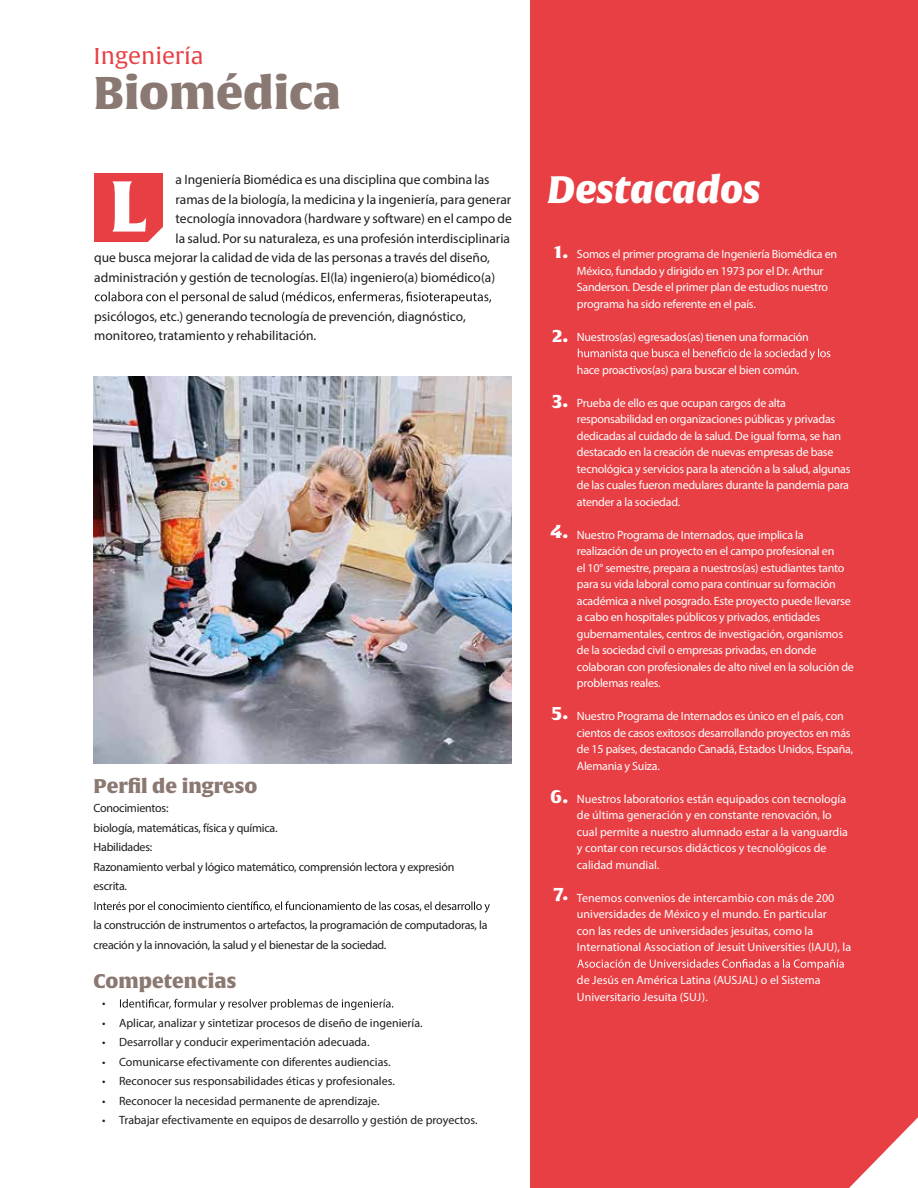
<style>
.page{position:relative;width:918px;height:1188px;background:#fff}
.page>*{position:absolute;margin:0;border:0;box-sizing:border-box;transform-origin:0 0}
.t1{font:70.5px "Alverata Bl";color:#fff}
.t2{font:45px "Alverata Bl";color:#8a7872}
.t3{font:italic 37.5px "Alverata Bl";color:#fff}
.t4{font:22.5px "Alverata";color:#e83f44}
.t5{font:19.5px "Alverata Bl";color:#8a7871}
.t6{font:18px "Alverata Bl";color:#fff}
.t7{font:13.5px/19.5px "Myriad Pro";color:#1d1d1b}
.t8{font:12px/16.5px "Myriad Pro";letter-spacing:-.02em;color:#fff}
.t9{font:12px/19.5px "Myriad Pro";letter-spacing:-.005em;color:#1d1d1b}
.t10{font:12px/16.5px "Myriad Pro";color:#fff}
</style>
<div class="page">
<svg style="left:95px;top:291px;width:396px;height:13px"></svg>
<svg style="left:94px;top:901px;width:396px;height:12px"></svg>
<svg style="left:120px;top:999px;width:273px;height:11px"></svg>
<div style="left:94px;top:173px;width:69px;height:69px;background:#e83f44"></div>
<svg style="left:148px;top:227px;width:15px;height:15px"></svg>
<div style="left:530px;top:0;width:388px;height:1188px;background:#e83f44"></div>
<svg style="left:849px;top:1117px;width:69px;height:71px"></svg>
<svg style="left:578px;top:348px;width:252px;height:12px"></svg>
<svg style="left:577px;top:959px;width:267px;height:11px"></svg>
<img style="left:94px;top:376px;width:418px;height:387px">
<h3 class="t4" style="left:94px;top:43px;width:112px">Ingeniería</h3>
<h2 class="t2" style="left:94px;top:64px;width:249px">Biomédica</h2>
<p class="t7" style="left:176px;top:170px;width:316px">a Ingeniería Biomédica es una disciplina que combina las</p>
<p class="t7" style="left:176px;top:189px;width:337px">ramas de la biología, la medicina y la ingeniería, para generar</p>
<p class="t7" style="left:176px;top:209px;width:338px">tecnología innovadora (hardware y software) en el campo de</p>
<p class="t7" style="left:176px;top:228px;width:336px">la salud. Por su naturaleza, es una profesión interdisciplinaria</p>
<p class="t7" style="left:94px;top:248px;width:397px">que busca mejorar la calidad de vida de las personas a través del diseño,</p>
<p class="t7" style="left:94px;top:267px;width:402px">administración y gestión de tecnologías. El(la) ingeniero(a) biomédico(a)</p>
<p class="t7" style="left:94px;top:306px;width:373px">psicólogos, etc.) generando tecnología de prevención, diagnóstico, monitoreo, tratamiento y rehabilitación.</p>
<h1 class="t1" style="left:109px;top:162px;width:40px">L</h1>
<h3 class="t5" style="left:94px;top:774px;width:165px">Perfil de ingreso</h3>
<p class="t9" style="left:94px;top:799px;width:363px">Conocimientos:<br>biología, matemáticas, física y química.<br>Habilidades:<br>Razonamiento verbal y lógico matemático, comprensión lectora y expresión escrita.</p>
<p class="t9" style="left:94px;top:916px;width:396px">la construcción de instrumentos o artefactos, la programación de computadoras, la creación y la innovación, la salud y el bienestar de la sociedad.</p>
<h3 class="t5" style="left:94px;top:969px;width:144px">Competencias</h3>
<p class="t9" style="left:102px;top:994px;width:5px">•</p>
<p class="t9" style="left:102px;top:1013px;width:322px">• Aplicar, analizar y sintetizar procesos de diseño de ingeniería.</p>
<p class="t9" style="left:102px;top:1033px;width:269px">• Desarrollar y conducir experimentación adecuada.</p>
<p class="t9" style="left:102px;top:1052px;width:290px">• Comunicarse efectivamente con diferentes audiencias.</p>
<p class="t9" style="left:102px;top:1072px;width:294px">• Reconocer sus responsabilidades éticas y profesionales.</p>
<p class="t9" style="left:102px;top:1091px;width:279px">• Reconocer la necesidad permanente de aprendizaje.</p>
<p class="t9" style="left:102px;top:1111px;width:377px">• Trabajar efectivamente en equipos de desarrollo y gestión de proyectos.</p>
<h3 class="t3" style="left:548px;top:165px;width:214px">Destacados</h3>
<h3 class="t6" style="left:554px;top:240px;width:16px">1.</h3>
<h3 class="t6" style="left:552px;top:324px;width:17px">2.</h3>
<h3 class="t6" style="left:552px;top:389px;width:18px">3.</h3>
<h3 class="t6" style="left:550px;top:520px;width:20px">4.</h3>
<h3 class="t6" style="left:552px;top:701px;width:18px">5.</h3>
<h3 class="t6" style="left:550px;top:785px;width:20px">6.</h3>
<h3 class="t6" style="left:554px;top:882px;width:16px">7.</h3>
<p class="t8" style="left:577px;top:246px;width:262px">Somos el primer programa de Ingeniería Biomédica en México, fundado y dirigido en 1973 por el Dr. Arthur Sanderson. Desde el primer plan de estudios nuestro programa ha sido referente en el país.</p>
<p class="t8" style="left:577px;top:328px;width:233px">Nuestros(as) egresados(as) tienen una formación</p>
<p class="t8" style="left:577px;top:361px;width:224px">hace proactivos(as) para buscar el bien común.</p>
<p class="t8" style="left:577px;top:394px;width:275px">Prueba de ello es que ocupan cargos de alta responsabilidad en organizaciones públicas y privadas dedicadas al cuidado de la salud. De igual forma, se han destacado en la creación de nuevas empresas de base tecnológica y servicios para la atención a la salud, algunas de las cuales fueron medulares durante la pandemia para atender a la sociedad.</p>
<p class="t8" style="left:577px;top:526px;width:279px">Nuestro Programa de Internados, que implica la realización de un proyecto en el campo profesional en<br>el 10° semestre, prepara a nuestros(as) estudiantes tanto para su vida laboral como para continuar su formación académica a nivel posgrado. Este proyecto puede llevarse a cabo en hospitales públicos y privados, entidades gubernamentales, centros de investigación, organismos de la sociedad civil o empresas privadas, en donde colaboran con profesionales de alto nivel en la solución de problemas reales.</p>
<p class="t8" style="left:577px;top:708px;width:278px">Nuestro Programa de Internados es único en el país, con cientos de casos exitosos desarrollando proyectos en más de 15 países, destacando Canadá, Estados Unidos, España, Alemania y Suiza.</p>
<p class="t10" style="left:577px;top:790px;width:272px">Nuestros laboratorios están equipados con tecnología de última generación y en constante renovación, lo cual permite a nuestro alumnado estar a la vanguardia y contar con recursos didácticos y tecnológicos de calidad mundial.</p>
<p class="t10" style="left:577px;top:889px;width:276px">Tenemos convenios de intercambio con más de 200 universidades de México y el mundo. En particular<br>con las redes de universidades jesuitas, como la International Association of Jesuit Universities (IAJU), la</p>
<p class="t10" style="left:577px;top:972px;width:245px">de Jesús en América Latina (AUSJAL) o el Sistema<br>Universitario Jesuita (SUJ).</p>
</div>
